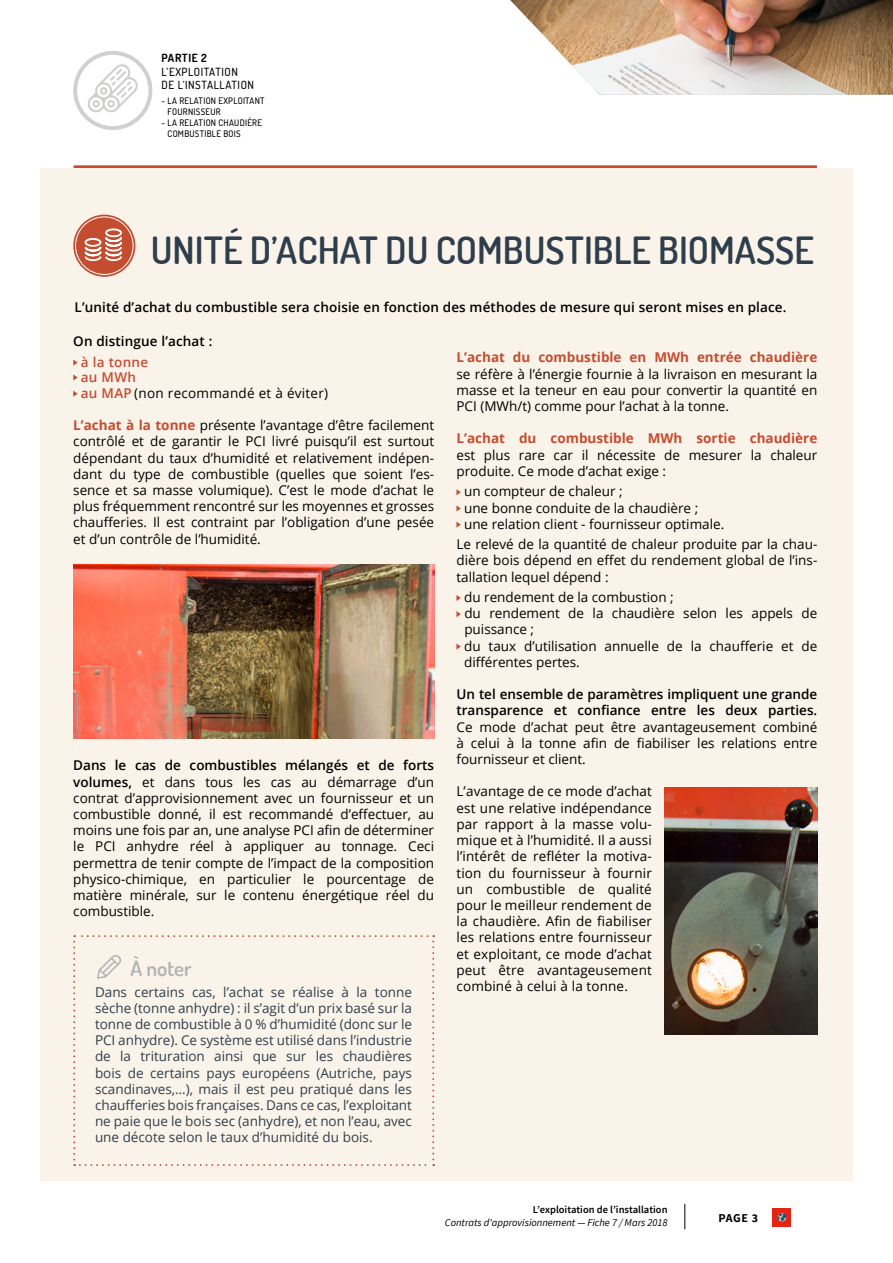
<style>
.page{position:relative;width:893px;height:1263px;background:#fff}
.page>*{position:absolute;margin:0;border:0;box-sizing:border-box;transform-origin:0 0}
.t1{font:600 37.5px "Dosis";color:#2f3e4c}
.t2{font:600 21px "Dosis";color:#b3b2b2}
.t3{font:13.5px/16.2px "Open Sans";color:#000;text-align:justify}
.t4{font:13.5px/16.2px "Open Sans";color:#2f3e4c;text-align:justify}
.t5{font:600 13.5px/16.2px "Open Sans";letter-spacing:.01em;color:#000}
.t6{font:700 13.5px "Open Sans";color:#c44d30}
.t7{font:13.5px "Open Sans";letter-spacing:.02em;color:#000}
.t8{font:600 13.5px/14.9px "Open Sans";letter-spacing:.02em;color:#c44d30}
.t9{font:700 12px "Source Sans Pro";color:#000}
.t10{font:500 11.25px/13.5px "Dosis";letter-spacing:.05em;color:#000}
.t11{font:700 11.25px "Dosis";letter-spacing:.05em;color:#000}
.t12{font:italic 10.5px "Source Sans Pro";color:#000}
.t13{font:600 10.5px "Source Sans Pro";color:#000}
.t14{font:500 9px/10.8px "Dosis";letter-spacing:.03em;color:#000}
.s1{font-weight:600;color:#c44d30}
.s2{font-weight:700;color:#c44d30}
.s3{font-weight:600}
</style>
<div class="page">
<hr style="left:75px;top:165px;width:741px;height:3px;background:#c44d30">
<svg style="left:73px;top:51px;width:79px;height:79px"></svg>
<svg style="left:685px;top:1204px;width:1px;height:25px"></svg>
<div style="left:773px;top:1208px;width:18px;height:19px;background:#e42313"></div>
<svg style="left:778px;top:1213px;width:8px;height:9px"></svg>
<div style="left:40px;top:168px;width:813px;height:1012px;background:#faf3e9"></div>
<svg style="left:73px;top:360px;width:5px;height:6px"></svg>
<svg style="left:73px;top:374px;width:5px;height:7px"></svg>
<svg style="left:73px;top:391px;width:5px;height:6px"></svg>
<svg style="left:73px;top:935px;width:361px;height:231px"></svg>
<svg style="left:456px;top:489px;width:5px;height:6px"></svg>
<svg style="left:456px;top:505px;width:5px;height:6px"></svg>
<svg style="left:456px;top:522px;width:5px;height:6px"></svg>
<svg style="left:456px;top:595px;width:5px;height:6px"></svg>
<svg style="left:456px;top:611px;width:5px;height:6px"></svg>
<svg style="left:456px;top:643px;width:5px;height:7px"></svg>
<svg style="left:73px;top:215px;width:62px;height:62px;background:#c95c41"></svg>
<div style="left:75px;top:216px;width:59px;height:59px;border:1px solid #fff;border-radius:50%"></div>
<svg style="left:85px;top:228px;width:37px;height:33px"></svg>
<img style="left:73px;top:564px;width:361px;height:175px">
<img style="left:510px;top:0;width:383px;height:95px">
<img style="left:665px;top:788px;width:152px;height:247px">
<p class="t11" style="left:162px;top:51px;width:47px">PARTIE 2</p>
<p class="t10" style="left:162px;top:65px;width:94px">L’EXPLOITATION<br>DE L’INSTALLATION</p>
<p class="t14" style="left:168px;top:96px;width:99px;text-indent:-6px">- LA RELATION EXPLOITANT<br>FOURNISSEUR</p>
<p class="t14" style="left:168px;top:117px;width:96px;text-indent:-6px">- LA RELATION CHAUDIÈRE<br>COMBUSTIBLE BOIS</p>
<h1 class="t1" style="left:151px;top:226px;width:665px">UNITÉ D’ACHAT DU COMBUSTIBLE BIOMASSE</h1>
<p class="t5" style="left:75px;top:299px;width:713px">L’unité d’achat du combustible sera choisie en fonction des méthodes de mesure qui seront mises en place.</p>
<p class="t5" style="left:73px;top:333px;width:141px">On distingue l’achat :</p>
<p class="t8" style="left:81px;top:354px;width:69px">à la tonne au MWh</p>
<p class="t7" style="left:81px;top:384px;width:249px"><span class="s1">au MAP</span> (non recommandé et à éviter)</p>
<p class="t3" style="left:73px;top:417px;width:362px"><span class="s2">L’achat à la tonne</span> présente l’avantage d’être facilement contrôlé et de garantir le PCI livré puisqu’il est surtout dépendant du taux d’humidité et relativement indépen&shy;dant du type de combustible (quelles que soient l’es&shy;sence et sa masse volumique). C’est le mode d’achat le plus fréquemment rencontré sur les moyennes et grosses chaufferies. Il est contraint par l’obligation d’une pesée et d’un contrôle de l’humidité.</p>
<p class="t3" style="left:73px;top:757px;width:362px"><span class="s3">Dans le cas de combustibles mélangés et de forts volumes,</span> et dans tous les cas au démarrage d’un contrat d’approvisionnement avec un fournisseur et un combustible donné, il est recommandé d’effectuer, au moins une fois par an, une analyse PCI afin de déterminer le PCI anhydre réel à appliquer au tonnage. Ceci permettra de tenir compte de l’impact de la composition physico-chimique, en particulier le pourcentage de matière minérale, sur le contenu énergétique réel du combustible.</p>
<h2 class="t2" style="left:131px;top:955px;width:63px">À noter</h2>
<p class="t4" style="left:95px;top:983px;width:318px">Dans certains cas, l’achat se réalise à la tonne sèche (tonne anhydre) : il s’agit d’un prix basé sur la tonne de combustible à 0 % d’humidité (donc sur le PCI anhydre). Ce système est utilisé dans l’industrie de la trituration ainsi que sur les chaudières bois de certains pays européens (Autriche, pays scandinaves,…), mais il est peu pratiqué dans les chaufferies bois françaises. Dans ce cas, l’exploitant ne paie que le bois sec (anhydre), et non l’eau, avec une décote selon le taux d’humidité du bois.</p>
<p class="t6" style="left:456px;top:348px;width:362px">L’achat du combustible en MWh entrée chaudière</p>
<p class="t3" style="left:456px;top:365px;width:362px">se réfère à l’énergie fournie à la livraison en mesurant la masse et la teneur en eau pour convertir la quantité en PCI (MWh/t) comme pour l’achat à la tonne.</p>
<p class="t6" style="left:456px;top:429px;width:362px">L’achat du combustible MWh sortie chaudière</p>
<p class="t3" style="left:456px;top:446px;width:362px">est plus rare car il nécessite de mesurer la chaleur produite. Ce mode d’achat exige :</p>
<p class="t3" style="left:464px;top:483px;width:262px;text-align:left">un compteur de chaleur ;<br>une bonne conduite de la chaudière ; une relation client - fournisseur optimale.</p>
<p class="t3" style="left:456px;top:536px;width:362px">Le relevé de la quantité de chaleur produite par la chau&shy;dière bois dépend en effet du rendement global de l’ins&shy;tallation lequel dépend :</p>
<p class="t3" style="left:464px;top:589px;width:355px;text-align:left">du rendement de la combustion ;<br>du rendement de la chaudière selon les appels de puissance ;<br>du taux d’utilisation annuelle de la chaufferie et de différentes pertes.</p>
<p class="t5" style="left:456px;top:686px;width:362px">Un tel ensemble de paramètres impliquent une grande transparence et confiance entre les deux parties.</p>
<p class="t3" style="left:456px;top:718px;width:362px">Ce mode d’achat peut être avantageusement combiné à celui à la tonne afin de fiabiliser les relations entre fournisseur et client.</p>
<p class="t3" style="left:456px;top:783px;width:197px">L’avantage de ce mode d’achat est une relative indépendance par rapport à la masse volu&shy;mique et à l’humidité. Il a aussi l’intérêt de refléter la motiva&shy;tion du fournisseur à fournir un combustible de qualité pour le meilleur rendement de la chaudière. Afin de fiabiliser les relations entre fournisseur et exploitant, ce mode d’achat peut être avantageusement combiné à celui à la tonne.</p>
<p class="t13" style="left:533px;top:1203px;width:136px">L’exploitation de l’installation</p>
<p class="t12" style="left:445px;top:1216px;width:224px">Contrats d'approvisionnement ― Fiche 7 / Mars 2018</p>
<p class="t9" style="left:719px;top:1210px;width:41px">PAGE 3</p>
</div>
